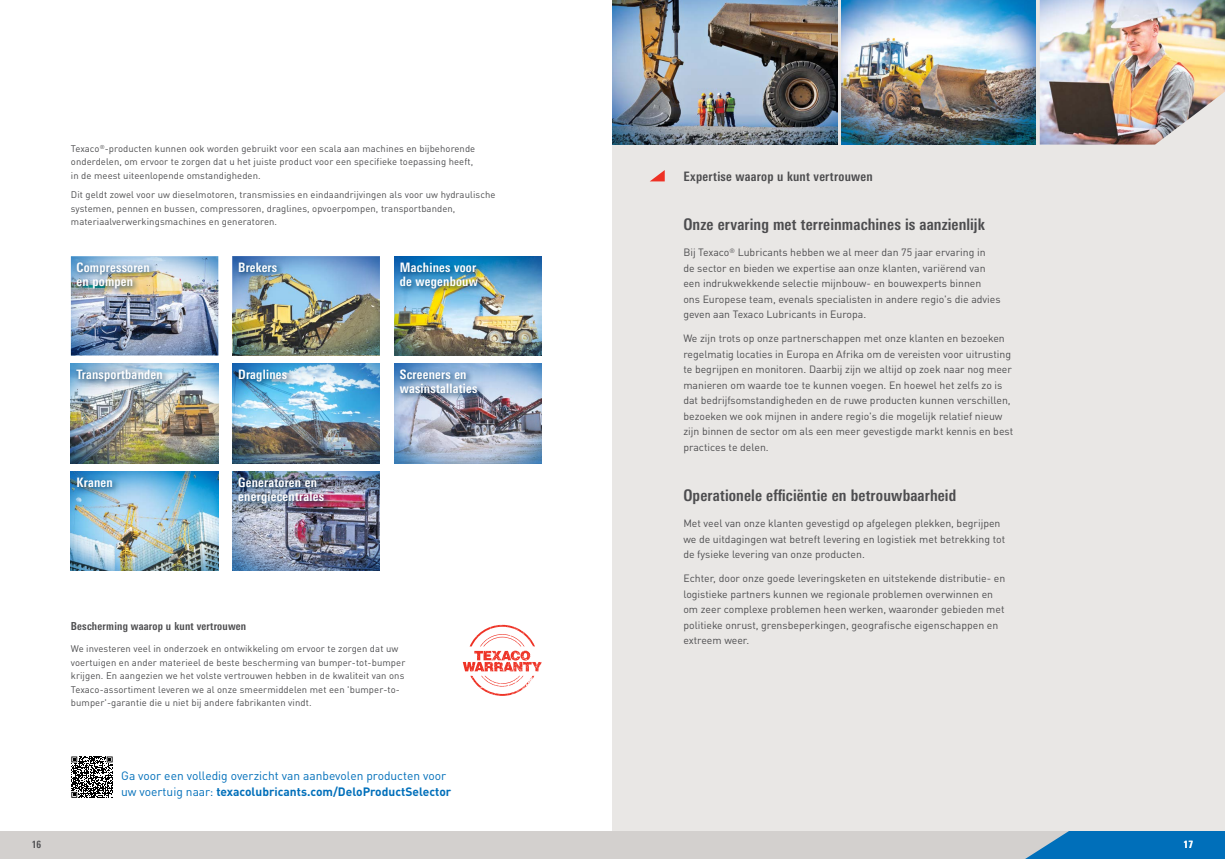
<style>
.page{position:relative;width:1225px;height:859px;background:#fff}
.page>*{position:absolute;margin:0;border:0;box-sizing:border-box;transform-origin:0 0}
.t1{font:700 condensed 16px "Univers Next Pro";letter-spacing:.005em;color:#4d4d4f}
.t2{font:700 condensed 13px/14px "Univers Next Pro";letter-spacing:.02em;color:#fff}
.t3{font:700 condensed 13px "Univers Next Pro";letter-spacing:.02em;color:#4d4d4f}
.t4{font:12px/16px "DIN Pro";color:#006fba}
.t5{font:700 condensed 11px "Univers Next Pro";letter-spacing:.02em;color:#4d4d4f}
.t6{font:10.5px/15.5px "DIN Pro";color:#4d4d4f}
.t7{font:700 condensed 10px "Univers Next Pro";color:#4d4d4f}
.t8{font:700 condensed 10px "Univers Next Pro";color:#fff}
.t9{font:9.5px/13.5px "DIN Pro";letter-spacing:.01em;color:#4d4d4f}
.s1{font-weight:700}
</style>
<div class="page">
<div style="left:0;top:831px;width:1225px;height:28px;background:#d3d0ce"></div>
<svg style="left:1025px;top:831px;width:200px;height:28px;background:#1779bc"></svg>
<div style="left:612px;top:0;width:613px;height:831px;background:#e9e7e5"></div>
<img style="left:71px;top:364px;width:147px;height:99px">
<img style="left:71px;top:256px;width:147px;height:99px">
<img style="left:73px;top:258px;width:84px;height:38px">
<img style="left:394px;top:364px;width:147px;height:99px">
<svg style="left:396px;top:366px;width:89px;height:35px;background:#7a9abd"></svg>
<img style="left:232px;top:256px;width:148px;height:99px">
<svg style="left:235px;top:258px;width:50px;height:21px"></svg>
<svg style="left:73px;top:365px;width:97px;height:24px;background:#9ab6cc"></svg>
<img style="left:232px;top:364px;width:148px;height:99px">
<svg style="left:235px;top:366px;width:60px;height:23px"></svg>
<img style="left:71px;top:472px;width:147px;height:99px">
<svg style="left:73px;top:473px;width:47px;height:22px"></svg>
<img style="left:232px;top:472px;width:148px;height:99px">
<img style="left:235px;top:473px;width:96px;height:38px">
<img style="left:394px;top:256px;width:147px;height:99px">
<img style="left:396px;top:258px;width:89px;height:38px">
<img style="left:612px;top:0;width:225px;height:145px">
<img style="left:841px;top:0;width:194px;height:145px">
<svg style="left:462px;top:624px;width:80px;height:72px"></svg>
<svg style="left:650px;top:170px;width:15px;height:11px"></svg>
<img style="left:1039px;top:0;width:186px;height:145px">
<svg style="left:71px;top:756px;width:42px;height:42px"></svg>
<p class="t9" style="left:71px;top:141px;width:406px">Texaco<sup>®</sup>-producten kunnen ook worden gebruikt voor een scala aan machines en bijbehorende onderdelen, om ervoor te zorgen dat u het juiste product voor een specifieke toepassing heeft, in de meest uiteenlopende omstandigheden.</p>
<p class="t9" style="left:71px;top:187px;width:426px">Dit geldt zowel voor uw dieselmotoren, transmissies en eindaandrijvingen als voor uw hydraulische systemen, pennen en bussen, compressoren, draglines, opvoerpompen, transportbanden, materiaalverwerkingsmachines en generatoren.</p>
<p class="t2" style="left:77px;top:260px;width:75px">Compressoren en pompen</p>
<p class="t2" style="left:238px;top:260px;width:40px">Brekers</p>
<p class="t2" style="left:400px;top:260px;width:80px">Machines voor de wegenbouw</p>
<p class="t2" style="left:77px;top:368px;width:88px">Transportbanden</p>
<p class="t2" style="left:238px;top:368px;width:50px">Draglines</p>
<p class="t2" style="left:400px;top:368px;width:79px">Screeners en wasinstallaties</p>
<p class="t2" style="left:77px;top:475px;width:38px">Kranen</p>
<p class="t2" style="left:238px;top:475px;width:87px">Generatoren en energiecentrales</p>
<p class="t5" style="left:71px;top:620px;width:177px">Bescherming waarop u kunt vertrouwen</p>
<p class="t9" style="left:71px;top:641px;width:336px">We investeren veel in onderzoek en ontwikkeling om ervoor te zorgen dat uw voertuigen en ander materieel de beste bescherming van bumper-tot-bumper krijgen. En aangezien we het volste vertrouwen hebben in de kwaliteit van ons Texaco-assortiment leveren we al onze smeermiddelen met een 'bumper-to&shy;bumper'-garantie die u niet bij andere fabrikanten vindt.</p>
<p class="t4" style="left:121px;top:767px;width:332px">Ga voor een volledig overzicht van aanbevolen producten voor uw voertuig naar: <span class="s1">texacolubricants.com/DeloProductSelector</span></p>
<p class="t3" style="left:683px;top:169px;width:191px">Expertise waarop u kunt vertrouwen</p>
<h1 class="t1" style="left:683px;top:215px;width:303px">Onze ervaring met terreinmachines is aanzienlijk</h1>
<p class="t6" style="left:683px;top:244px;width:319px">Bij Texaco<sup>®</sup> Lubricants hebben we al meer dan 75 jaar ervaring in<br>de sector en bieden we expertise aan onze klanten, variërend van een indrukwekkende selectie mijnbouw- en bouwexperts binnen ons Europese team, evenals specialisten in andere regio's die advies geven aan Texaco Lubricants in Europa.</p>
<p class="t6" style="left:683px;top:330px;width:331px">We zijn trots op onze partnerschappen met onze klanten en bezoeken regelmatig locaties in Europa en Afrika om de vereisten voor uitrusting te begrijpen en monitoren. Daarbij zijn we altijd op zoek naar nog meer manieren om waarde toe te kunnen voegen. En hoewel het zelfs zo is dat bedrijfsomstandigheden en de ruwe producten kunnen verschillen, bezoeken we ook mijnen in andere regio's die mogelijk relatief nieuw zijn binnen de sector om als een meer gevestigde markt kennis en best practices te delen.</p>
<h1 class="t1" style="left:683px;top:486px;width:274px">Operationele efficiëntie en betrouwbaarheid</h1>
<p class="t6" style="left:683px;top:515px;width:323px">Met veel van onze klanten gevestigd op afgelegen plekken, begrijpen we de uitdagingen wat betreft levering en logistiek met betrekking tot de fysieke levering van onze producten.</p>
<p class="t6" style="left:683px;top:570px;width:323px">Echter, door onze goede leveringsketen en uitstekende distributie- en logistieke partners kunnen we regionale problemen overwinnen en om zeer complexe problemen heen werken, waaronder gebieden met politieke onrust, grensbeperkingen, geografische eigenschappen en extreem weer.</p>
<p class="t7" style="left:32px;top:838px;width:11px">16</p>
<p class="t8" style="left:1183px;top:838px;width:11px">17</p>
</div>
